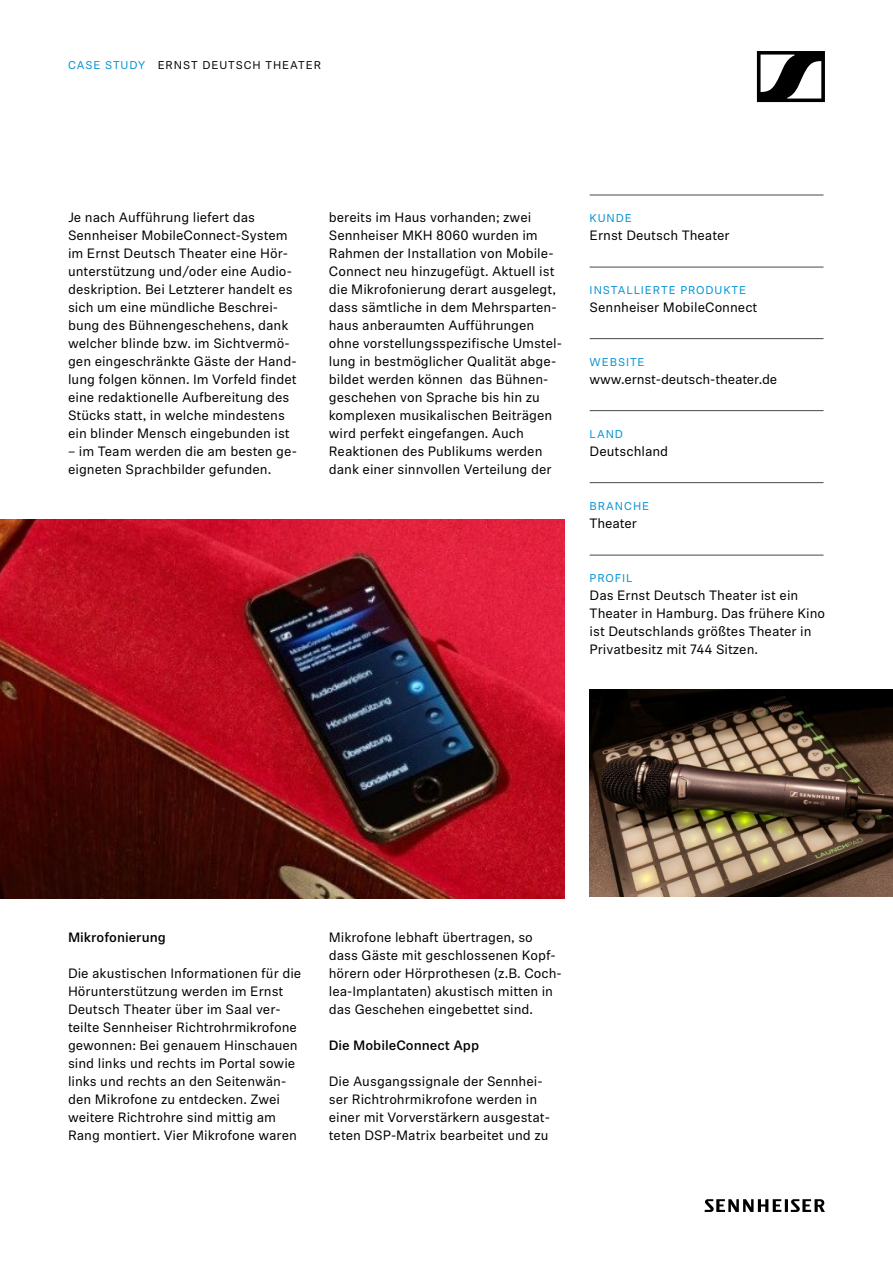
<style>
.page{position:relative;width:893px;height:1263px;background:#fff}
.page>*{position:absolute;margin:0;border:0;box-sizing:border-box;transform-origin:0 0}
.t1{font:13.5px/18px "Sennheiser Neue";color:#000}
.t2{font:500 13.5px "Sennheiser Neue";color:#000}
.t3{font:11.25px "Sennheiser Neue";letter-spacing:.08em;color:#0092d3}
.t4{font:11.25px "Sennheiser Neue";letter-spacing:.08em;color:#000}
.s1{color:#0092d3}
</style>
<div class="page">
<svg style="left:757px;top:51px;width:68px;height:51px"></svg>
<hr style="left:590px;top:195px;width:233px;height:1px;background:#484847">
<hr style="left:590px;top:555px;width:233px;height:1px;background:#484847">
<hr style="left:590px;top:410px;width:233px;height:1px;background:#484847">
<hr style="left:590px;top:267px;width:233px;height:1px;background:#484847">
<hr style="left:590px;top:338px;width:233px;height:1px;background:#484847">
<hr style="left:590px;top:482px;width:233px;height:1px;background:#484847">
<img style="left:0;top:520px;width:564px;height:379px">
<svg style="left:705px;top:1199px;width:120px;height:13px"></svg>
<img style="left:590px;top:690px;width:303px;height:207px">
<p class="t4" style="left:68px;top:57px;width:255px"><span class="s1">CASE STUDY</span> ERNST DEUTSCH THEATER</p>
<p class="t1" style="left:68px;top:207px;width:230px">Je nach Aufführung liefert das Sennheiser MobileConnect-System im Ernst Deutsch Theater eine Hör&shy;unterstützung und/oder eine Audio&shy;deskription. Bei Letzterer handelt es sich um eine mündliche Beschrei&shy;bung des Bühnengeschehens, dank welcher blinde bzw. im Sichtvermö&shy;gen eingeschränkte Gäste der Hand&shy;lung folgen können. Im Vorfeld findet eine redaktionelle Aufbereitung des Stücks statt, in welche mindestens ein blinder Mensch eingebunden ist</p>
<p class="t1" style="left:68px;top:441px;width:230px">– im Team werden die am besten ge&shy;eigneten Sprachbilder gefunden.</p>
<p class="t1" style="left:329px;top:207px;width:235px">bereits im Haus vorhanden; zwei Sennheiser MKH 8060 wurden im Rahmen der Installation von Mobile-Connect neu hinzugefügt. Aktuell ist die Mikrofonierung derart ausgelegt, dass sämtliche in dem Mehrsparten&shy;haus anberaumten Aufführungen ohne vorstellungsspezifische Umstel&shy;lung in bestmöglicher Qualität abge&shy;bildet werden können das Bühnen&shy;geschehen von Sprache bis hin zu komplexen musikalischen Beiträgen wird perfekt eingefangen. Auch Reaktionen des Publikums werden dank einer sinnvollen Verteilung der</p>
<p class="t3" style="left:590px;top:210px;width:44px">KUNDE</p>
<p class="t1" style="left:590px;top:225px;width:142px">Ernst Deutsch Theater</p>
<p class="t3" style="left:590px;top:282px;width:158px">INSTALLIERTE PRODUKTE</p>
<p class="t1" style="left:590px;top:297px;width:169px">Sennheiser MobileConnect</p>
<p class="t3" style="left:590px;top:354px;width:56px">WEBSITE</p>
<p class="t1" style="left:590px;top:369px;width:189px">www.ernst-deutsch-theater.de</p>
<p class="t3" style="left:590px;top:426px;width:35px">LAND</p>
<p class="t1" style="left:590px;top:441px;width:80px">Deutschland</p>
<p class="t3" style="left:590px;top:498px;width:61px">BRANCHE</p>
<p class="t1" style="left:590px;top:513px;width:49px">Theater</p>
<p class="t3" style="left:590px;top:570px;width:44px">PROFIL</p>
<p class="t1" style="left:590px;top:585px;width:237px">Das Ernst Deutsch Theater ist ein Theater in Hamburg. Das frühere Kino ist Deutschlands größtes Theater in Privatbesitz mit 744 Sitzen.</p>
<p class="t2" style="left:68px;top:928px;width:99px">Mikrofonierung</p>
<p class="t1" style="left:68px;top:963px;width:235px">Die akustischen Informationen für die Hörunterstützung werden im Ernst Deutsch Theater über im Saal ver&shy;teilte Sennheiser Richtrohrmikrofone gewonnen: Bei genauem Hinschauen sind links und rechts im Portal sowie links und rechts an den Seitenwän&shy;den Mikrofone zu entdecken. Zwei weitere Richtrohre sind mittig am Rang montiert. Vier Mikrofone waren</p>
<p class="t1" style="left:329px;top:927px;width:234px">Mikrofone lebhaft übertragen, so dass Gäste mit geschlossenen Kopf&shy;hörern oder Hörprothesen (z.B. Coch&shy;lea-Implantaten) akustisch mitten in das Geschehen eingebettet sind.</p>
<p class="t2" style="left:329px;top:1035px;width:152px">Die MobileConnect App</p>
<p class="t1" style="left:329px;top:1071px;width:223px">Die Ausgangssignale der Sennhei&shy;ser Richtrohrmikrofone werden in einer mit Vorverstärkern ausgestat&shy;teten DSP-Matrix bearbeitet und zu</p>
</div>
